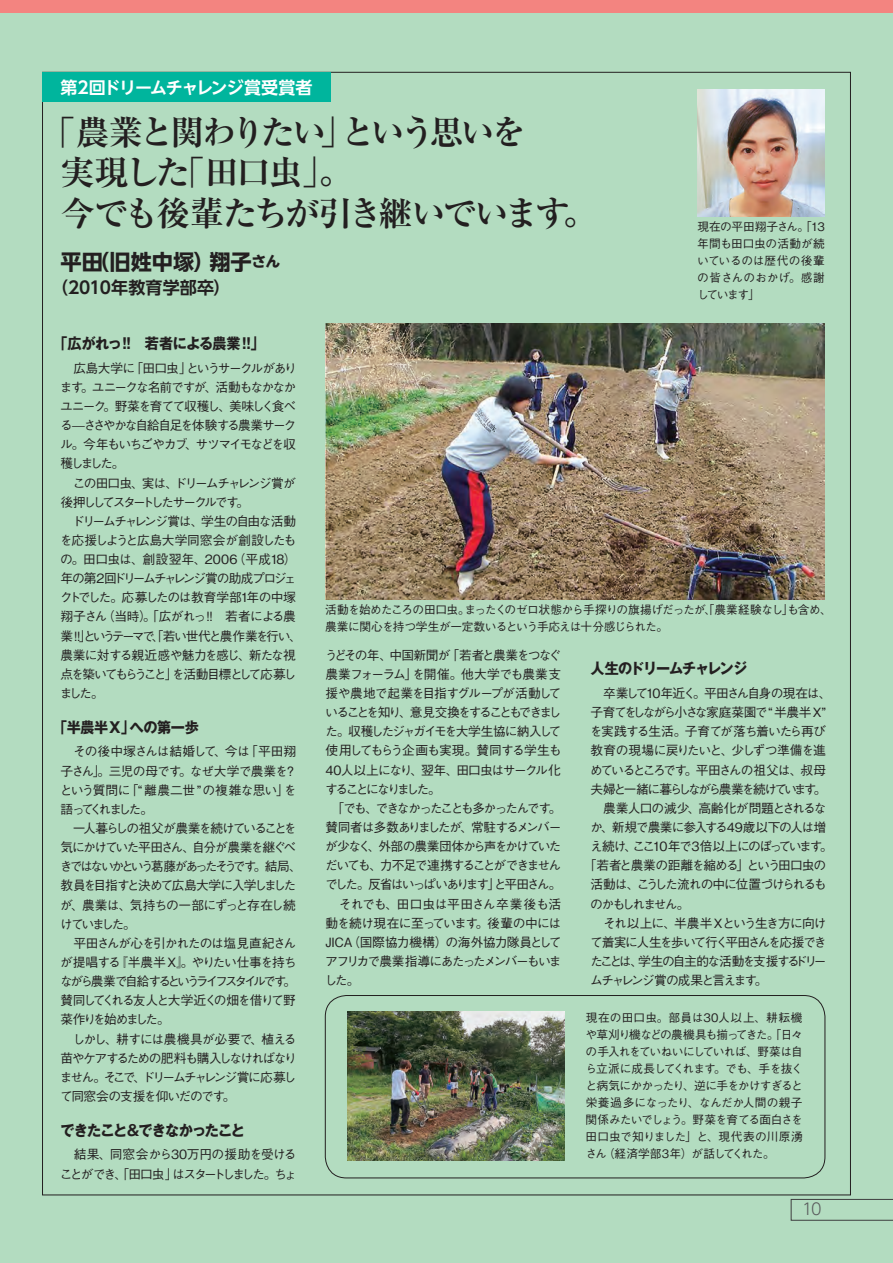
<style>
.page{position:relative;width:893px;height:1263px;background:#b3dcc0}
.page>*{position:absolute;margin:0;border:0;box-sizing:border-box;transform-origin:0 0}
.t1{font:700 34.05px/40.3px "Ryumin Pro";letter-spacing:-.08em;color:#231f20}
.t2{font:700 21.3px "UD Shin Go NT Pr 6 N";letter-spacing:-.01em;color:#231f20}
.t3{font:700 16.95px "UD Shin Go NT Pr 6 N De";letter-spacing:-.07em;color:#fff}
.t4{font:700 16.95px "UD Shin Go NT Pr 6 N De";letter-spacing:.005em;color:#231f20}
.t5{font:300 15.9px "UD Shin Go NT Pr 6 N";color:#57585a}
.t6{font:700 14.85px "Gothic MB101 Pro";letter-spacing:-.035em;color:#231f20;scale:.95 1}
.t7{font:700 14.85px "Gothic MB101 Pro";letter-spacing:-.055em;color:#231f20;scale:.95 1}
.t8{font:700 14.85px "Gothic MB101 Pro";letter-spacing:-.085em;color:#231f20;scale:.95 1}
.t9{font:700 14.85px "Gothic MB101 Pro";letter-spacing:-.03em;color:#231f20;scale:.95 1}
.t10{font:500 12.75px/19.2px "Gothic BBB Pr 6 N";letter-spacing:-.11em;color:#231f20}
.t11{font:500 12.75px/19.2px "Gothic BBB Pr 6 N";letter-spacing:-.09em;color:#231f20}
.t12{font:500 12.75px "Gothic BBB Pr 6 N";letter-spacing:-.13em;color:#231f20}
.t13{font:500 12.75px "Gothic BBB Pr 6 N";letter-spacing:-.18em;color:#231f20}
.t14{font:500 12.75px "Gothic BBB Pr 6 N";letter-spacing:-.155em;color:#231f20}
.t15{font:500 12.75px "Gothic BBB Pr 6 N";letter-spacing:-.085em;color:#231f20}
.t16{font:500 12.75px "Gothic BBB Pr 6 N";letter-spacing:-.08em;color:#231f20}
.t17{font:500 12.75px "Gothic BBB Pr 6 N";letter-spacing:-.055em;color:#231f20}
.t18{font:500 12.75px "Gothic BBB Pr 6 N";letter-spacing:-.045em;color:#231f20}
.t19{font:500 12.75px "Gothic BBB Pr 6 N";letter-spacing:-.065em;color:#231f20}
.t20{font:500 12.75px "Gothic BBB Pr 6 N";letter-spacing:-.14em;color:#231f20}
.t21{font:500 12.75px "Gothic BBB Pr 6 N";letter-spacing:-.15em;color:#231f20}
.t22{font:500 11.7px/17px "Gothic BBB Pr 6 N";letter-spacing:-.04em;color:#231f20;text-align:justify}
.s1{font-size:14.85px}
</style>
<div class="page">
<div style="left:325px;top:995px;width:500px;height:183px;border:1px solid #231f20;border-radius:21px"></div>
<div style="left:0;top:0;width:893px;height:13px;background:#f38480"></div>
<div style="left:42px;top:72px;width:289px;height:30px;background:#00b59d"></div>
<img style="left:325px;top:323px;width:500px;height:277px">
<img style="left:697px;top:89px;width:128px;height:128px">
<img style="left:348px;top:1012px;width:216px;height:148px">
<svg style="left:791px;top:1199px;width:102px;height:21px"></svg>
<h3 class="t3" style="left:61px;top:74px;width:253px">第2回ドリームチャレンジ賞受賞者</h3>
<h1 class="t1" style="left:61px;top:110px;width:538px;text-indent:-19px">「農業と関わりたい」という思いを<br>実現した「田口虫」。<br>今でも後輩たちが引き継いでいます。</h1>
<h2 class="t2" style="left:61px;top:244px;width:221px">平田（旧姓中塚）翔子<span class="s1">さん</span></h2>
<h3 class="t4" style="left:51px;top:273px;width:181px">（2010年教育学部卒）</h3>
<p class="t22" style="left:697px;top:218px;width:129px">現在の平田翔子さん。「13年間も田口虫の活動が続いているのは歴代の後輩の皆さんのおかげ。感謝しています」</p>
<p class="t6" style="left:53px;top:331px;width:224px">「広がれっ!!　若者による農業 !!」</p>
<p class="t10" style="left:60px;top:357px;width:243px">　広島大学に「田口虫」というサークルがあります。ユニークな名前ですが、活動もなかなかユニーク。野菜を育てて収穫し、美味しく食べる—ささやかな自給自足を体験する農業サークル。今年もいちごやカブ、サツマイモなどを収穫しました。<br>　この田口虫、実は、ドリームチャレンジ賞が後押ししてスタートしたサークルです。<br>　ドリームチャレンジ賞は、学生の自由な活動を応援しようと広島大学同窓会が創設したもの。田口虫は、創設翌年、2006（平成18）年の第2回ドリームチャレンジ賞の助成プロジェクトでした。応募したのは教育学部1年の中塚翔子さん（当時）。「広がれっ!!　若者による農業 !!」というテーマで、「若い世代と農作業を行い、農業に対する親近感や魅力を感じ、新たな視点を築いてもらうこと」を活動目標として応募しました。</p>
<p class="t9" style="left:53px;top:715px;width:155px">「半農半X」への第一歩</p>
<p class="t10" style="left:60px;top:741px;width:244px">　その後中塚さんは結婚して、今は「平田翔子さん」。三児の母です。なぜ大学で農業を？という質問に「“ 離農二世 ”の複雑な思い」を語ってくれました。<br>　一人暮らしの祖父が農業を続けていることを気にかけていた平田さん、自分が農業を継ぐべきではないかという葛藤があったそうです。結局、教員を目指すと決めて広島大学に入学しましたが、農業は、気持ちの一部にずっと存在し続けていました。<br>　平田さんが心を引かれたのは塩見直紀さんが提唱する『半農半 X』。やりたい仕事を持ちながら農業で自給するというライフスタイルです。賛同してくれる友人と大学近くの畑を借りて野菜作りを始めました。<br>　しかし、耕すには農機具が必要で、植える苗やケアするための肥料も購入しなければなりません。そこで、ドリームチャレンジ賞に応募して同窓会の支援を仰いだのです。</p>
<p class="t7" style="left:61px;top:1118px;width:196px">できたこと＆できなかったこと</p>
<p class="t11" style="left:60px;top:1144px;width:238px">　結果、同窓会から30万円の援助を受けることができ、「田口虫」はスタートしました。ちょ</p>
<p class="t22" style="left:325px;top:600px;width:508px">活動を始めたころの田口虫。まったくのゼロ状態から手探りの旗揚げだったが、「農業経験なし」も含め、農業に関心を持つ学生が一定数いるという手応えは十分感じられた。</p>
<p class="t10" style="left:325px;top:644px;width:239px">うどその年、中国新聞が「若者と農業をつなぐ農業フォーラム」を開催。他大学でも農業支援や農地で起業を目指すグループが活動していることを知り、意見交換をすることもできました。収穫したジャガイモを大学生協に納入して使用してもらう企画も実現。賛同する学生も<br>40人以上になり、翌年、田口虫はサークル化することになりました。<br>　「でも、できなかったことも多かったんです。賛同者は多数ありましたが、常駐するメンバーが少なく、外部の農業団体から声をかけていただいても、力不足で連携することができませんでした。反省はいっぱいあります」と平田さん。　それでも、田口虫は平田さん卒業後も活動を続け現在に至っています。後輩の中には<br>JICA（国際協力機構）の海外協力隊員としてアフリカで農業指導にあたったメンバーもいました。</p>
<p class="t8" style="left:591px;top:656px;width:166px">人生のドリームチャレンジ</p>
<p class="t10" style="left:591px;top:683px;width:242px">　卒業して10年近く。平田さん自身の現在は、</p>
<p class="t12" style="left:590px;top:702px;width:237px">子育てをしながら小さな家庭菜園で “ 半農半 X”</p>
<p class="t10" style="left:590px;top:721px;width:238px">を実践する生活。子育てが落ち着いたら再び</p>
<p class="t17" style="left:591px;top:740px;width:237px">教育の現場に戻りたいと、少しずつ準備を進</p>
<p class="t12" style="left:590px;top:759px;width:237px">めているところです。平田さんの祖父は、叔母</p>
<p class="t13" style="left:590px;top:779px;width:238px">夫婦と一緒に暮らしながら農業を続けています。</p>
<p class="t18" style="left:591px;top:798px;width:237px">　農業人口の減少、高齢化が問題とされるな</p>
<p class="t15" style="left:590px;top:817px;width:238px">か、新規で農業に参入する49歳以下の人は増</p>
<p class="t10" style="left:590px;top:836px;width:244px">え続け、ここ10年で3倍以上にのぼっています。</p>
<p class="t16" style="left:584px;top:855px;width:244px">「若者と農業の距離を縮める」という田口虫の</p>
<p class="t11" style="left:590px;top:874px;width:237px">活動は、こうした流れの中に位置づけられるも</p>
<p class="t21" style="left:590px;top:893px;width:101px">のかもしれません。</p>
<p class="t19" style="left:591px;top:912px;width:237px">　それ以上に、半農半 Xという生き方に向け</p>
<p class="t10" style="left:590px;top:931px;width:238px">て着実に人生を歩いて行く平田さんを応援でき</p>
<p class="t14" style="left:590px;top:951px;width:238px">たことは、学生の自主的な活動を支援するドリー</p>
<p class="t20" style="left:590px;top:970px;width:179px">ムチャレンジ賞の成果と言えます。</p>
<p class="t22" style="left:585px;top:1008px;width:219px">現在の田口虫。部員は30人以上、耕耘機や草刈り機などの農機具も揃ってきた。「日々の手入れをていねいにしていれば、野菜は自ら立派に成長してくれます。でも、手を抜くと病気にかかったり、逆に手をかけすぎると栄養過多になったり、なんだか人間の親子関係みたいでしょう。野菜を育てる面白さを田口虫で知りました」と、現代表の川原湧さん（経済学部3年）が話してくれた。</p>
<p class="t5" style="left:802px;top:1196px;width:21px">10</p>
</div>
